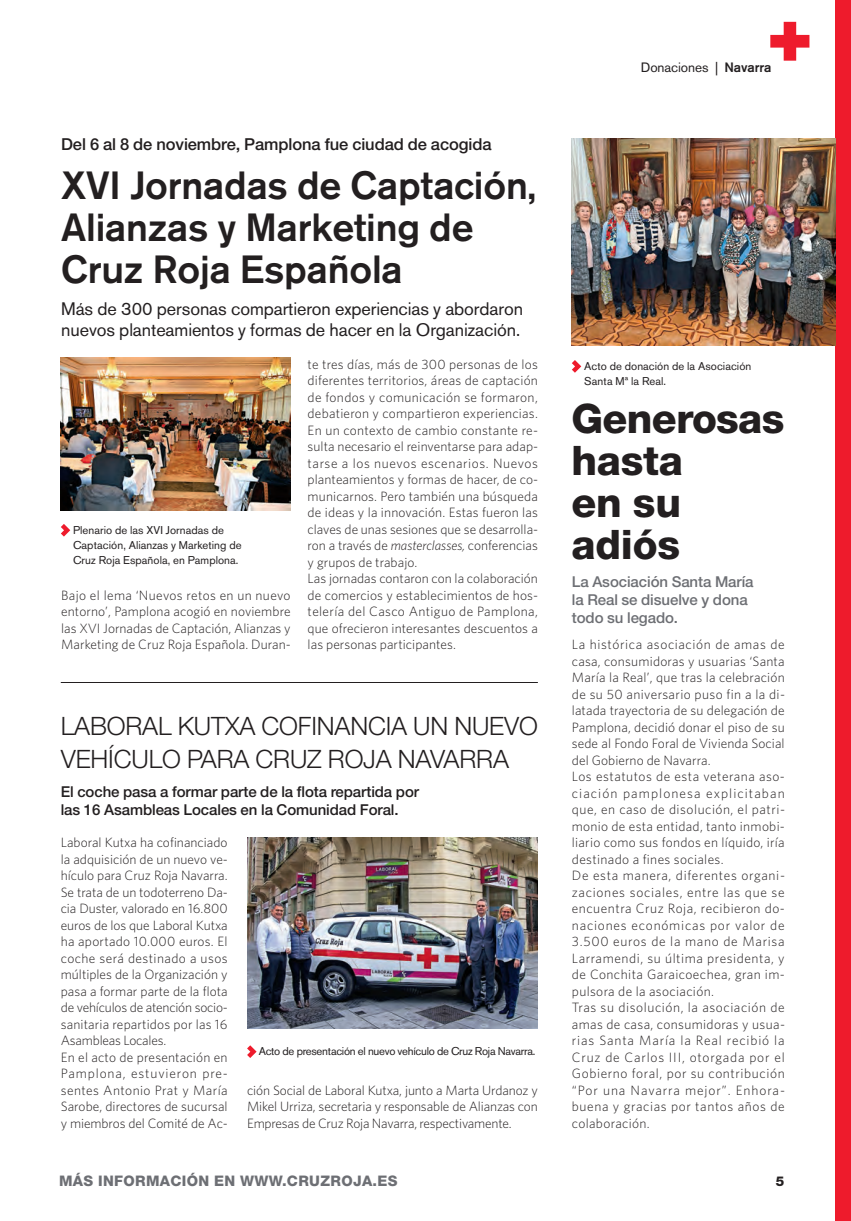
<style>
.page{position:relative;width:851px;height:1221px;background:#fff}
.page>*{position:absolute;margin:0;border:0;box-sizing:border-box;transform-origin:0 0}
.t1{font:800 40.8px/42px "Helvetica Neue";letter-spacing:-.005em;color:#231f20}
.t2{font:500 39px/42px "Akzidenz Grotesk BE";letter-spacing:-.005em;color:#231f20}
.t3{font:300 25.35px/33.2px "Helvetica Neue";letter-spacing:-.005em;color:#231f20}
.t4{font:18px/21px "Akzidenz Grotesk BE";letter-spacing:-.005em;color:#231f20}
.t5{font:500 16.5px "Helvetica Neue";letter-spacing:-.005em;color:#231f20}
.t6{font:500 15px/18px "Helvetica Neue";letter-spacing:-.005em;color:#231f20}
.t7{font:500 15px/18px "Helvetica Neue";letter-spacing:-.005em;color:#6d6f74}
.t8{font:800 14.55px "Helvetica Neue";letter-spacing:.025em;color:#6d6f74}
.t9{font:300 13.5px/16.5px "Whitney";letter-spacing:.015em;color:#231f20;text-align:justify}
.t10{font:300 13.5px/16.5px "Whitney";letter-spacing:.04em;color:#231f20}
.t11{font:13.5px "Akzidenz Grotesk BE";letter-spacing:-.005em;color:#231f20}
.t12{font:800 13.5px "Helvetica Neue";color:#231f20}
.t13{font:11.25px/15px "Akzidenz Grotesk BE";letter-spacing:.005em;color:#231f20}
.t14{font:11.25px "Akzidenz Grotesk BE";letter-spacing:-.025em;color:#231f20}
.s1{font-style:italic}
.s2{font-weight:500}
</style>
<div class="page">
<div style="left:834px;top:0;width:16px;height:1221px;background:#ee1b2c"></div>
<svg style="left:61px;top:524px;width:9px;height:13px"></svg>
<svg style="left:247px;top:1045px;width:9px;height:13px"></svg>
<svg style="left:572px;top:360px;width:9px;height:13px"></svg>
<svg style="left:770px;top:22px;width:39px;height:39px"></svg>
<img style="left:61px;top:358px;width:229px;height:153px">
<img style="left:247px;top:838px;width:290px;height:190px">
<hr style="left:61px;top:682px;width:476px;height:1px;background:#231f20">
<img style="left:571px;top:139px;width:263px;height:206px">
<p class="t5" style="left:61px;top:138px;width:432px">Del 6 al 8 de noviembre, Pamplona fue ciudad de acogida</p>
<h2 class="t2" style="left:61px;top:167px;width:476px">XVI Jornadas de Captación,<br>Alianzas y Marketing de<br>Cruz Roja Española</h2>
<h3 class="t4" style="left:61px;top:300px;width:463px">Más de 300 personas compartieron experiencias y abordaron nuevos planteamientos y formas de hacer en la Organización.</h3>
<p class="t13" style="left:73px;top:524px;width:170px">Plenario de las XVI Jornadas de<br>Captación, Alianzas y Marketing de<br>Cruz Roja Española, en Pamplona.</p>
<p class="t9" style="left:61px;top:588px;width:231px">Bajo el lema ‘Nuevos retos en un nuevo entorno’, Pamplona acogió en noviembre las XVI Jornadas de Captación, Alianzas y Marketing de Cruz Roja Española. Duran-</p>
<p class="t9" style="left:307px;top:357px;width:232px;text-align:left">te tres días, más de 300 personas de los diferentes territorios, áreas de captación de fondos y comunicación se formaron, debatieron y compartieron experiencias.<br>En un contexto de cambio constante re&shy;sulta necesario el reinventarse para adap&shy;tarse a los nuevos escenarios. Nuevos planteamientos y formas de hacer, de co&shy;municarnos. Pero también una búsqueda de ideas y la innovación. Estas fueron las claves de unas sesiones que se desarrolla&shy;ron a través de <span class="s1">masterclasses,</span> conferencias y grupos de trabajo.<br>Las jornadas contaron con la colaboración de comercios y establecimientos de hos&shy;telería del Casco Antiguo de Pamplona, que ofrecieron interesantes descuentos a las personas participantes.</p>
<h3 class="t3" style="left:61px;top:712px;width:478px">LABORAL KUTXA COFINANCIA UN NUEVO<br>VEHÍCULO PARA CRUZ ROJA NAVARRA</h3>
<p class="t6" style="left:61px;top:784px;width:359px">El coche pasa a formar parte de la flota repartida por las 16 Asambleas Locales en la Comunidad Foral.</p>
<p class="t9" style="left:61px;top:835px;width:168px;text-align:left">Laboral Kutxa ha cofinanciado la adquisición de un nuevo ve&shy;hículo para Cruz Roja Navarra.<br>Se trata de un todoterreno Da&shy;cia Duster, valorado en 16.800 euros de los que Laboral Kutxa ha aportado 10.000 euros. El coche será destinado a usos múltiples de la Organización y pasa a formar parte de la flota de vehículos de atención socio&shy;sanitaria repartidos por las 16<br>Asambleas Locales.<br>En el acto de presentación en<br>Pamplona, estuvieron pre&shy;sentes Antonio Prat y María<br>Sarobe, directores de sucursal y miembros del Comité de Ac-</p>
<p class="t14" style="left:258px;top:1047px;width:278px">Acto de presentación el nuevo vehículo de Cruz Roja Navarra.</p>
<p class="t9" style="left:247px;top:1083px;width:292px">ción Social de Laboral Kutxa, junto a Marta Urdanoz y Mikel Urriza, secretaria y responsable de Alianzas con Empresas de Cruz Roja Navarra, respectivamente.</p>
<p class="t8" style="left:59px;top:1175px;width:340px">MÁS INFORMACIÓN EN WWW.CRUZROJA.ES</p>
<p class="t11" style="left:640px;top:62px;width:132px">Donaciones | <span class="s2">Navarra</span></p>
<p class="t13" style="left:584px;top:360px;width:169px">Acto de donación de la Asociación<br>Santa Mª la Real.</p>
<h1 class="t1" style="left:571px;top:401px;width:214px">Generosas hasta<br>en su adiós</h1>
<p class="t7" style="left:571px;top:573px;width:183px">La Asociación Santa María la Real se disuelve y dona todo su legado.</p>
<p class="t10" style="left:571px;top:637px;width:214px">La histórica asociación de amas de casa, consumidoras y usuarias ‘Santa María la Real’, que tras la celebración de su 50 aniversario puso fin a la di&shy;latada trayectoria de su delegación de Pamplona, decidió donar el piso de su sede al Fondo Foral de Vivienda Social del Gobierno de Navarra.<br>Los estatutos de esta veterana aso&shy;ciación pamplonesa explicitaban que, en caso de disolución, el patri&shy;monio de esta entidad, tanto inmobi&shy;liario como sus fondos en líquido, iría destinado a fines sociales.<br>De esta manera, diferentes organi&shy;zaciones sociales, entre las que se encuentra Cruz Roja, recibieron do&shy;naciones económicas por valor de 3.500 euros de la mano de Marisa Larramendi, su última presidenta, y de Conchita Garaicoechea, gran im&shy;pulsora de la asociación.<br>Tras su disolución, la asociación de amas de casa, consumidoras y usua&shy;rias Santa María la Real recibió la Cruz de Carlos III, otorgada por el Gobierno foral, por su contribución “Por una Navarra mejor”. Enhora&shy;buena y gracias por tantos años de colaboración.</p>
<p class="t12" style="left:775px;top:1176px;width:10px">5</p>
</div>
